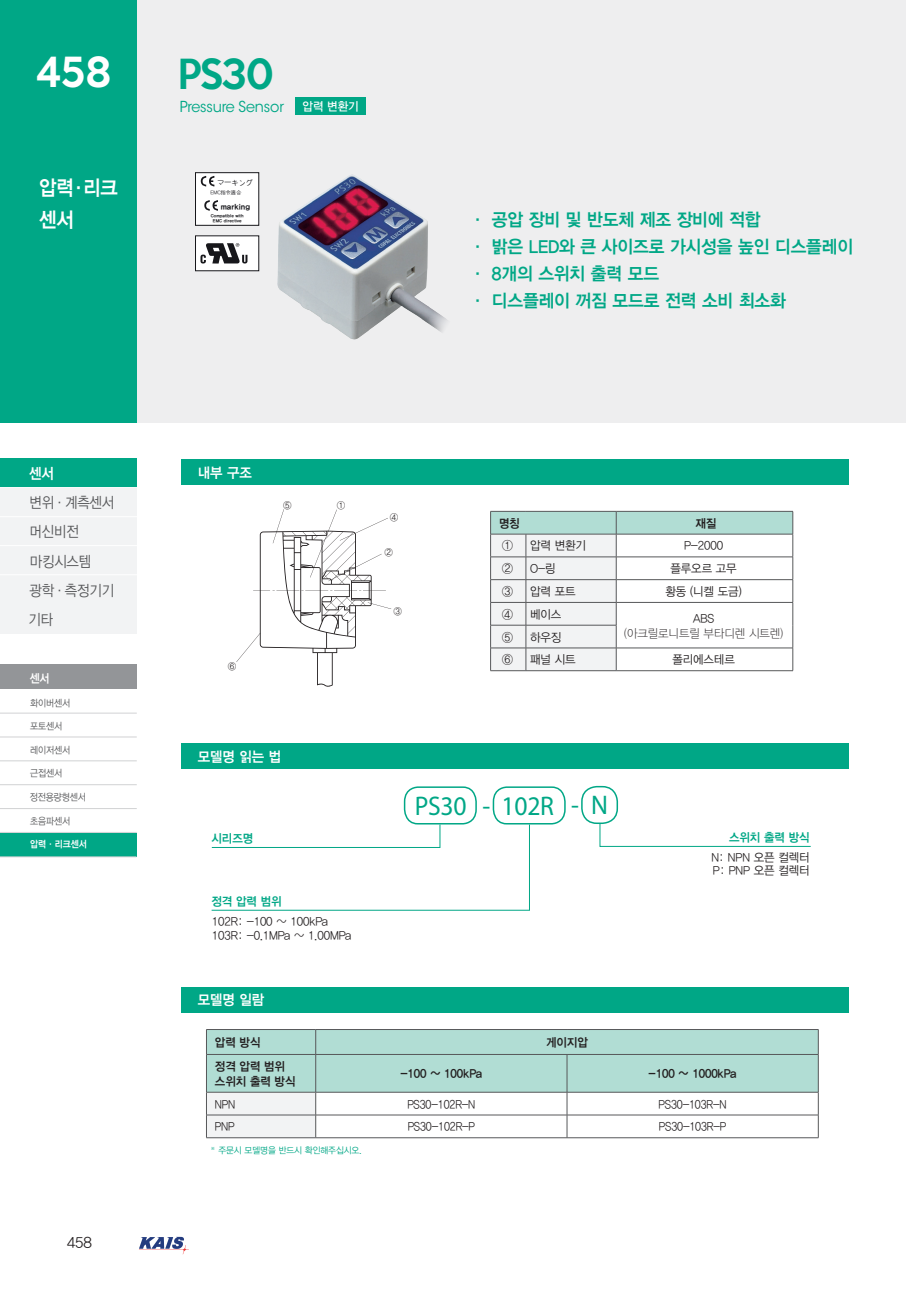
<style>
.page{position:relative;width:906px;height:1289px;background:#fff}
.page>*{position:absolute;margin:0;border:0;box-sizing:border-box;transform-origin:0 0}
.t1{font:500 37.95px "Keep Calm";color:#00a786;scale:.95 1}
.t2{font:500 37.95px "Keep Calm";color:#fff;scale:.95 1}
.t3{font:27px "Myriad Pro";letter-spacing:-.01em;color:#00a786;scale:.95 1}
.t4{font:21px/31.7px "YDIYGO340";color:#fff;scale:.9 1}
.t5{font:18px/27px "YDIYGO340";letter-spacing:-.01em;color:#00a786;scale:.95 1}
.t6{font:15px/29.2px "YDIYGO320";letter-spacing:-.01em;color:#57585a;scale:.9 1}
.t7{font:15px "ITC Avant Garde Std";letter-spacing:-.01em;color:#00a786;scale:.95 1}
.t8{font:15px "YDIYGO320";color:#231f20}
.t9{font:15px "YDIYGO340";color:#fff;scale:.9 1}
.t10{font:14.25px "YDIYGO340";letter-spacing:-.01em;color:#fff;scale:.95 1}
.t11{font:12px/14.2px "YDIYGO320";letter-spacing:-.01em;color:#231f20;scale:.95 1}
.t12{font:12px "YDIYGO320";letter-spacing:-.01em;color:#231f20;scale:.88 1}
.t13{font:12px/15px "YDIYGO340";letter-spacing:-.01em;color:#231f20;scale:.95 1}
.t14{font:12px "YDIYGO340";letter-spacing:-.01em;color:#00a786;scale:.95 1}
.t15{font:12px "YDIYGO310";letter-spacing:-.01em;color:#231f20;scale:.95 1}
.t16{font:12px "YDIYGO340";color:#fff;scale:.9 1}
.t17{font:9.75px "YDIYGO320";letter-spacing:-.01em;color:#57585a;scale:.9 1}
.t18{font:9.75px "YDIYGO340";letter-spacing:-.01em;color:#fff;scale:.9 1}
.t19{font:9px "YDIYGO320";letter-spacing:-.01em;color:#00a786;scale:.95 1}
.t20{font:9px "YDIYGO320";color:#231f20;scale:.95 1}
.t21{font:7.5px "YDIYGO350";color:#17171b}
.t22{font:7.5px "YDIYGO320";color:#17171b}
.t23{font:5.1px "YDIYGO320";color:#17171b}
.t24{font:4.2px/5.1px "YDIYGO350";color:#17171b;text-align:center}
.s1{font-family:"YDIYGO330";font-size:12px;color:#fff}
.s2{font-family:"Koz Go Pro"}
</style>
<div class="page">
<div style="left:91px;top:0;width:815px;height:423px;background:#eeeeef"></div>
<svg style="left:139px;top:1236px;width:50px;height:18px"></svg>
<div style="left:0;top:0;width:136px;height:423px;background:#00a786"></div>
<div style="left:0;top:487px;width:137px;height:29px;background:#f2f3f4"></div>
<div style="left:0;top:458px;width:137px;height:29px;background:#00a786"></div>
<div style="left:0;top:516px;width:137px;height:29px;background:#f2f3f4"></div>
<div style="left:0;top:545px;width:137px;height:29px;background:#f2f3f4"></div>
<div style="left:0;top:574px;width:137px;height:30px;background:#f2f3f4"></div>
<div style="left:0;top:604px;width:137px;height:30px;background:#f2f3f4"></div>
<hr style="left:0;top:487px;width:142px;height:1px;background:#fff">
<hr style="left:0;top:516px;width:142px;height:1px;background:#fff">
<hr style="left:0;top:545px;width:142px;height:1px;background:#fff">
<hr style="left:0;top:574px;width:142px;height:1px;background:#fff">
<div style="left:0;top:833px;width:137px;height:24px;background:#00a786"></div>
<hr style="left:0;top:832px;width:137px;height:1px;background:#d1d2d4">
<hr style="left:0;top:808px;width:137px;height:1px;background:#d1d2d4">
<hr style="left:0;top:784px;width:137px;height:1px;background:#d1d2d4">
<hr style="left:0;top:736px;width:137px;height:1px;background:#d1d2d4">
<hr style="left:0;top:713px;width:137px;height:1px;background:#d1d2d4">
<hr style="left:0;top:760px;width:137px;height:1px;background:#d1d2d4">
<hr style="left:0;top:856px;width:136px;height:1px;background:#d1d2d4">
<div style="left:0;top:664px;width:137px;height:25px;background:#939598"></div>
<div style="left:295px;top:97px;width:71px;height:18px;background:#00a786"></div>
<div style="left:181px;top:459px;width:667px;height:26px;background:#00a786"></div>
<div style="left:181px;top:743px;width:667px;height:26px;background:#00a786"></div>
<svg style="left:599px;top:823px;width:212px;height:24px"></svg>
<svg style="left:211px;top:823px;width:319px;height:88px"></svg>
<div style="left:195px;top:172px;width:64px;height:53px;background:#fff"></div>
<svg style="left:201px;top:176px;width:13px;height:10px"></svg>
<svg style="left:204px;top:200px;width:14px;height:11px"></svg>
<div style="left:195px;top:172px;width:64px;height:53px;border:1px solid #17171b"></div>
<div style="left:195px;top:236px;width:64px;height:35px;background:#fff"></div>
<svg style="left:200px;top:243px;width:47px;height:20px"></svg>
<hr style="left:616px;top:670px;width:177px;height:1px;background:#57585a">
<hr style="left:490px;top:670px;width:36px;height:1px;background:#57585a">
<svg style="left:490px;top:511px;width:303px;height:159px"></svg>
<hr style="left:526px;top:670px;width:90px;height:1px;background:#57585a">
<div style="left:404px;top:786px;width:73px;height:38px;border:2px solid #00a786;border-radius:14px"></div>
<div style="left:493px;top:786px;width:72px;height:38px;border:2px solid #00a786;border-radius:14px"></div>
<div style="left:581px;top:786px;width:37px;height:38px;border:2px solid #00a786;border-radius:15px"></div>
<svg style="left:206px;top:1029px;width:613px;height:108px"></svg>
<hr style="left:206px;top:1137px;width:110px;height:1px;background:#57585a">
<hr style="left:316px;top:1137px;width:251px;height:1px;background:#57585a">
<hr style="left:567px;top:1137px;width:251px;height:1px;background:#57585a">
<div style="left:181px;top:986px;width:667px;height:26px;background:#00a786"></div>
<svg style="left:236px;top:509px;width:155px;height:177px"></svg>
<img style="left:277px;top:174px;width:171px;height:166px">
<h1 class="t2" style="left:36px;top:39px;width:81px">458</h1>
<h3 class="t4" style="left:39px;top:172px;width:89px">압력·리크 센서</h3>
<p class="t9" style="left:29px;top:464px;width:29px">센서</p>
<p class="t6" style="left:29px;top:488px;width:97px">변위·계측센서 머신비전 마킹시스템 광학·측정기기 기타</p>
<p class="t16" style="left:30px;top:671px;width:23px">센서</p>
<p class="t17" style="left:30px;top:697px;width:46px">화이버센서</p>
<p class="t17" style="left:30px;top:721px;width:37px">포토센서</p>
<p class="t17" style="left:30px;top:744px;width:46px">레이저센서</p>
<p class="t17" style="left:30px;top:768px;width:37px">근접센서</p>
<p class="t17" style="left:30px;top:791px;width:64px">정전용량형센서</p>
<p class="t17" style="left:30px;top:815px;width:46px">초음파센서</p>
<p class="t18" style="left:30px;top:838px;width:64px">압력·리크센서</p>
<p class="t8" style="left:67px;top:1233px;width:26px">458</p>
<h1 class="t1" style="left:178px;top:41px;width:103px">PS30</h1>
<p class="t7" style="left:180px;top:98px;width:190px">Pressure Sensor <span class="s1">압력 변환기</span></p>
<p class="t22" style="left:217px;top:178px;width:37px">マ<span class="s2">ー</span>キング</p>
<p class="t23" style="left:210px;top:190px;width:32px">EMC指令適合</p>
<p class="t21" style="left:221px;top:203px;width:31px">marking</p>
<p class="t24" style="left:211px;top:213px;width:34px">Compatible with<br>EMC directive</p>
<h3 class="t5" style="left:469px;top:206px;width:405px">· 공압 장비 및 반도체 제조 장비에 적합<br>· 밝은 LED와 큰 사이즈로 가시성을 높인 디스플레이 · 8개의 스위치 출력 모드<br>· 디스플레이 꺼짐 모드로 전력 소비 최소화</h3>
<p class="t10" style="left:198px;top:464px;width:58px">내부 구조</p>
<p class="t20" style="left:283px;top:500px;width:10px">⑤</p>
<p class="t20" style="left:228px;top:661px;width:10px">⑥</p>
<p class="t10" style="left:198px;top:748px;width:89px">모델명 읽는 법</p>
<p class="t20" style="left:337px;top:500px;width:10px">①</p>
<p class="t20" style="left:390px;top:512px;width:10px">④</p>
<p class="t20" style="left:384px;top:547px;width:10px">②</p>
<p class="t20" style="left:393px;top:606px;width:11px">③</p>
<p class="t13" style="left:499px;top:515px;width:23px">명칭</p>
<p class="t13" style="left:695px;top:515px;width:23px">재질</p>
<p class="t11" style="left:502px;top:539px;width:14px">①</p>
<p class="t11" style="left:530px;top:539px;width:60px">압력 변환기</p>
<p class="t11" style="left:684px;top:539px;width:43px">P-2000</p>
<p class="t11" style="left:502px;top:561px;width:14px">②</p>
<p class="t11" style="left:530px;top:561px;width:28px">O-링</p>
<p class="t11" style="left:670px;top:561px;width:71px">플루오르 고무</p>
<p class="t11" style="left:502px;top:584px;width:14px">③</p>
<p class="t11" style="left:530px;top:584px;width:49px">압력 포트</p>
<p class="t11" style="left:665px;top:584px;width:82px">황동 (니켈 도금)</p>
<p class="t11" style="left:502px;top:607px;width:14px">④</p>
<p class="t11" style="left:530px;top:607px;width:34px">베이스</p>
<p class="t11" style="left:693px;top:611px;width:24px">ABS</p>
<p class="t11" style="left:502px;top:630px;width:14px">⑤</p>
<p class="t11" style="left:530px;top:630px;width:34px">하우징</p>
<p class="t15" style="left:624px;top:626px;width:169px">(아크릴로니트릴 부타디렌 시트렌)</p>
<p class="t11" style="left:502px;top:652px;width:14px">⑥</p>
<p class="t11" style="left:530px;top:652px;width:49px">패널 시트</p>
<p class="t11" style="left:672px;top:652px;width:67px">폴리에스테르</p>
<h2 class="t3" style="left:415px;top:788px;width:56px">PS30</h2>
<h2 class="t3" style="left:482px;top:788px;width:134px">- 102R - N</h2>
<p class="t14" style="left:212px;top:831px;width:45px">시리즈명</p>
<p class="t14" style="left:729px;top:830px;width:86px">스위치 출력 방식</p>
<p class="t14" style="left:212px;top:894px;width:75px">정격 압력 범위</p>
<p class="t11" style="left:212px;top:914px;width:148px">102R: -100 ~ 100kPa<br>103R: -0.1MPa ~ 1.00MPa</p>
<p class="t10" style="left:198px;top:991px;width:71px">모델명 일람</p>
<p class="t11" style="left:711px;top:851px;width:105px;line-height:12.6px">N: NPN 오픈 컬렉터<br>P: PNP 오픈 컬렉터</p>
<p class="t13" style="left:215px;top:1034px;width:49px">압력 방식</p>
<p class="t13" style="left:546px;top:1034px;width:45px">게이지압</p>
<p class="t13" style="left:215px;top:1058px;width:86px">정격 압력 범위 스위치 출력 방식</p>
<p class="t13" style="left:400px;top:1066px;width:87px">-100 ~ 100kPa</p>
<p class="t13" style="left:648px;top:1066px;width:94px">-100 ~ 1000kPa</p>
<p class="t12" style="left:215px;top:1097px;width:25px">NPN</p>
<p class="t12" style="left:407px;top:1097px;width:79px">PS30-102R-N</p>
<p class="t12" style="left:658px;top:1097px;width:79px">PS30-103R-N</p>
<p class="t12" style="left:215px;top:1120px;width:24px">PNP</p>
<p class="t12" style="left:408px;top:1120px;width:78px">PS30-102R-P</p>
<p class="t12" style="left:659px;top:1120px;width:78px">PS30-103R-P</p>
<p class="t19" style="left:210px;top:1145px;width:160px"><sup>※</sup> 주문시 모델명을 반드시 확인해주십시오.</p>
</div>
